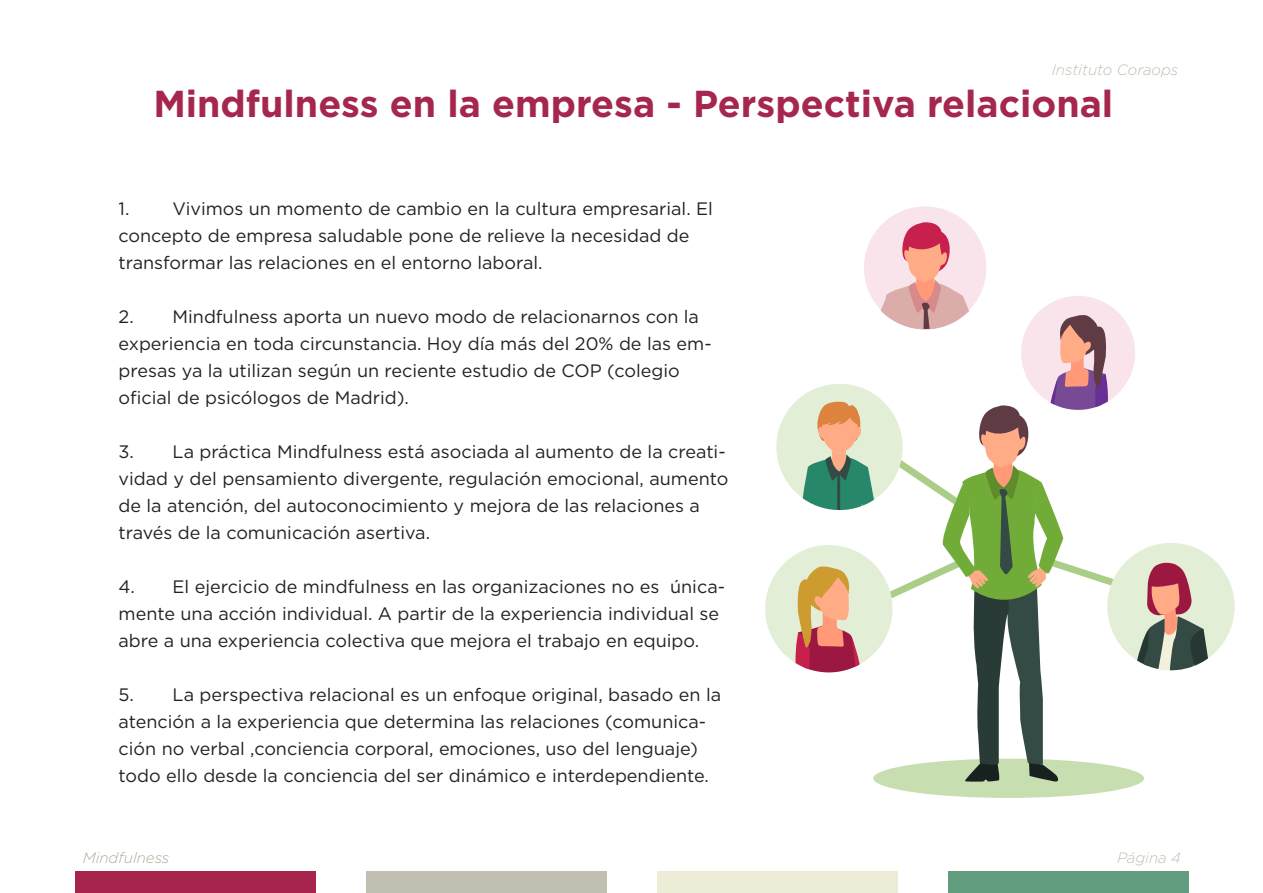
<style>
.page{position:relative;width:1263px;height:893px;background:#fff}
.page>*{position:absolute;margin:0;border:0;box-sizing:border-box;transform-origin:0 0}
.t1{font:700 37.5px "Gotham";color:#a6274e}
.t2{font:18px/27px "Gotham";color:#222221}
.t3{font:italic 300 15px "Gotham";color:#c1bfb1}
.t4{font:italic 300 15px "Gotham";color:#aeac9d}
</style>
<div class="page">
<div style="left:75px;top:871px;width:240px;height:22px;background:#a7254d"></div>
<div style="left:366px;top:871px;width:240px;height:22px;background:#c1bfb1"></div>
<div style="left:657px;top:871px;width:240px;height:22px;background:#ececd7"></div>
<div style="left:948px;top:871px;width:240px;height:22px;background:#629d80"></div>
<div style="left:873px;top:759px;width:271px;height:39px;background:#c7deb0;border-radius:50%"></div>
<svg style="left:765px;top:206px;width:469px;height:576px"></svg>
<p class="t3" style="left:1052px;top:60px;width:128px">Instituto Coraops</p>
<h1 class="t1" style="left:153px;top:79px;width:961px">Mindfulness en la empresa - Perspectiva relacional</h1>
<p class="t2" style="left:119px;top:195px;width:596px">1. Vivimos un momento de cambio en la cultura empresarial. El concepto de empresa saludable pone de relieve la necesidad de transformar las relaciones en el entorno laboral.</p>
<p class="t2" style="left:119px;top:303px;width:595px">2. Mindfulness aporta un nuevo modo de relacionarnos con la experiencia en toda circunstancia. Hoy día más del 20% de las em&shy;presas ya la utilizan según un reciente estudio de COP (colegio oficial de psicólogos de Madrid).</p>
<p class="t2" style="left:119px;top:438px;width:611px">3. La práctica Mindfulness está asociada al aumento de la creati&shy;vidad y del pensamiento divergente, regulación emocional, aumento de la atención, del autoconocimiento y mejora de las relaciones a través de la comunicación asertiva.</p>
<p class="t2" style="left:119px;top:573px;width:608px">4. El ejercicio de mindfulness en las organizaciones no es única&shy;mente una acción individual. A partir de la experiencia individual se abre a una experiencia colectiva que mejora el trabajo en equipo.</p>
<p class="t2" style="left:119px;top:681px;width:604px">5. La perspectiva relacional es un enfoque original, basado en la atención a la experiencia que determina las relaciones (comunica&shy;ción no verbal ,conciencia corporal, emociones, uso del lenguaje) todo ello desde la conciencia del ser dinámico e interdependiente.</p>
<p class="t4" style="left:83px;top:848px;width:88px">Mindfulness</p>
<p class="t3" style="left:1117px;top:848px;width:65px">Página 4</p>
</div>
